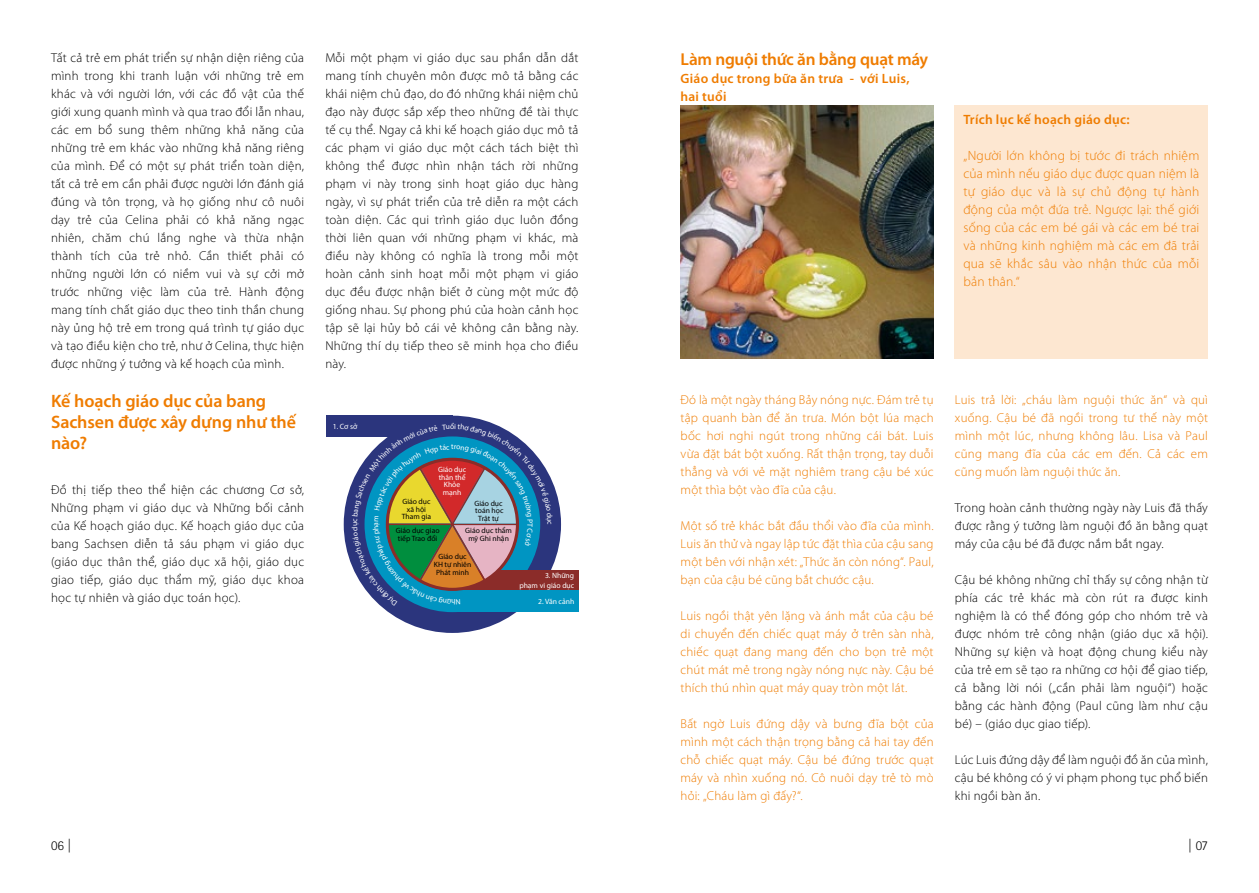
<style>
.page{position:relative;width:1259px;height:893px;background:#fff}
.page>*{position:absolute;margin:0;border:0;box-sizing:border-box;transform-origin:0 0}
.Zwischen_Headline_FS{font:600 18px/21px "Myriad Pro";letter-spacing:-.005em;color:#ef7c00}
.Zwischen_Headline_FS-2{font:600 17.25px "Myriad Pro";letter-spacing:-.015em;color:#ef7c00}
.Fließtext_in_kasten{font:300 13.5px/18px "Myriad Pro";letter-spacing:.015em;color:#ef7c00;text-align:justify}
.Zwischenüberschrift{font:600 13.5px "Myriad Pro";letter-spacing:.02em;color:#ef7c00}
.HEadlin_im_Kasten_Fs{font:600 13.5px "Myriad Pro";letter-spacing:.02em;color:#ef7c00}
.t1{font:300 13.5px "Agfa Rotis Sans Serif";color:#000}
.Fließtext_vietnam{font:300 12.9px/18px "Myriad Pro";letter-spacing:.015em;color:#000;text-align:justify}
.Fließtext_vietnam-2{font:300 12.9px/18px "Myriad Pro";letter-spacing:.015em;color:#ef7c00;text-align:justify}
.t2{font:7.65px/7.6px "Myriad Pro";color:#000;text-align:center}
.t3{font:7.65px/7.6px "Myriad Pro";color:#fff;text-align:right}
</style>
<div class="page">
<div style="left:955px;top:105px;width:253px;height:253px;background:#fde7d1"></div>
<img style="left:680px;top:105px;width:253px;height:253px">
<div style="left:344px;top:416px;width:217px;height:217px;background:#2b357d;border-radius:50%"></div>
<div style="left:326px;top:416px;width:126px;height:21px;background:#2b357d"></div>
<div style="left:452px;top:570px;width:126px;height:21px;background:#8b2c29"></div>
<div style="left:452px;top:591px;width:126px;height:21px;background:#0095c2"></div>
<svg style="left:352px;top:424px;width:200px;height:182px"></svg>
<p class="Fließtext_vietnam" style="left:51px;top:48px;width:255px">Tất cả trẻ em phát triển sự nhận diện riêng của mình trong khi tranh luận với những trẻ em khác và với người lớn, với các đồ vật của thế giới xung quanh mình và qua trao đổi lẫn nhau, các em bổ sung thêm những khả năng của những trẻ em khác vào những khả năng riêng của mình. Để có một sự phát triển toàn diện, tất cả trẻ em cần phải được người lớn đánh giá đúng và tôn trọng, và họ giống như cô nuôi dạy trẻ của Celina phải có khả năng ngạc nhiên, chăm chú lắng nghe và thừa nhận thành tích của trẻ nhỏ. Cần thiết phải có những người lớn có niềm vui và sự cởi mở trước những việc làm của trẻ. Hành động mang tính chất giáo dục theo tinh thần chung này ủng hộ trẻ em trong quá trình tự giáo dục và tạo điều kiện cho trẻ, như ở Celina, thực hiện được những ý tưởng và kế hoạch của mình.</p>
<p class="Zwischen_Headline_FS" style="left:51px;top:390px;width:246px">Kế hoạch giáo dục của bang<br>Sachsen được xây dựng như thế nào?</p>
<p class="Fließtext_vietnam" style="left:51px;top:480px;width:255px">Đồ thị tiếp theo thể hiện các chương Cơ sở, Những phạm vi giáo dục và Những bối cảnh của Kế hoạch giáo dục. Kế hoạch giáo dục của bang Sachsen diễn tả sáu phạm vi giáo dục (giáo dục thân thể, giáo dục xã hội, giáo dục giao tiếp, giáo dục thẩm mỹ, giáo dục khoa học tự nhiên và giáo dục toán học).</p>
<p class="Fließtext_vietnam" style="left:325px;top:48px;width:255px">Mỗi một phạm vi giáo dục sau phần dẫn dắt mang tính chuyên môn được mô tả bằng các khái niệm chủ đạo, do đó những khái niệm chủ đạo này được sắp xếp theo những đề tài thực tế cụ thể. Ngay cả khi kế hoạch giáo dục mô tả các phạm vi giáo dục một cách tách biệt thì không thể được nhìn nhận tách rời những phạm vi này trong sinh hoạt giáo dục hàng ngày, vì sự phát triển của trẻ diễn ra một cách toàn diện. Các qui trình giáo dục luôn đồng thời liên quan với những phạm vi khác, mà điều này không có nghĩa là trong mỗi một hoàn cảnh sinh hoạt mỗi một phạm vi giáo dục đều được nhận biết ở cùng một mức độ giống nhau. Sự phong phú của hoàn cảnh học tập sẽ lại hủy bỏ cái vẻ không cân bằng này.<br>Những thí dụ tiếp theo sẽ minh họa cho điều này.</p>
<p class="t3" style="left:333px;top:422px;width:26px">1. Cơ sở</p>
<p class="t3" style="left:351px;top:526px;width:6px;rotate:-90deg">ụ</p>
<p class="t3" style="left:372px;top:525px;width:5px;rotate:-90deg">ạ</p>
<p class="t3" style="left:450px;top:423px;width:6px">ổ</p>
<p class="t3" style="left:451px;top:443px;width:4px">t</p>
<p class="t3" style="left:438px;top:465px;width:30px;text-align:center">Giáo dục thân thể<br>Khỏe mạnh</p>
<p class="t2" style="left:402px;top:497px;width:31px">Giáo dục xã hội<br>Tham gia</p>
<p class="t2" style="left:474px;top:499px;width:31px">Giáo dục toán học<br>Trật tự</p>
<p class="t2" style="left:396px;top:526px;width:45px;text-align:left">Giáo dục giao tiếp Trao đổi</p>
<p class="t2" style="left:465px;top:526px;width:48px">Giáo dục thẩm mỹ Ghi nhận</p>
<p class="t2" style="left:434px;top:553px;width:39px">Giáo dục<br>KH tự nhiên<br>Phát minh</p>
<p class="t3" style="left:455px;top:606px;width:6px;rotate:180deg">h</p>
<p class="t3" style="left:534px;top:519px;width:6px;rotate:90deg">P</p>
<p class="t3" style="left:519px;top:571px;width:56px;line-height:9.1px">3. Những<br>phạm vi giáo dục</p>
<p class="t3" style="left:538px;top:598px;width:38px">2. Văn cảnh</p>
<p class="Zwischen_Headline_FS-2" style="left:680px;top:48px;width:249px">Làm nguội thức ăn bằng quạt máy</p>
<p class="Zwischenüberschrift" style="left:680px;top:69px;width:231px">Giáo dục trong bữa ăn trưa - với Luis,</p>
<p class="Zwischenüberschrift" style="left:680px;top:87px;width:48px">hai tuổi</p>
<p class="HEadlin_im_Kasten_Fs" style="left:963px;top:111px;width:168px">Trích lục kế hoạch giáo dục:</p>
<p class="Fließtext_in_kasten" style="left:963px;top:146px;width:238px">„Người lớn không bị tước đi trách nhiệm của mình nếu giáo dục được quan niệm là tự giáo dục và là sự chủ động tự hành động của một đứa trẻ. Ngược lại: thế giới sống của các em bé gái và các em bé trai và những kinh nghiệm mà các em đã trải qua sẽ khắc sâu vào nhận thức của mỗi bản thân.“</p>
<p class="Fließtext_vietnam-2" style="left:680px;top:390px;width:255px">Đó là một ngày tháng Bảy nóng nực. Đám trẻ tụ tập quanh bàn để ăn trưa. Món bột lúa mạch bốc hơi nghi ngút trong những cái bát. Luis vừa đặt bát bột xuống. Rất thận trọng, tay duỗi thẳng và với vẻ mặt nghiêm trang cậu bé xúc một thìa bột vào đĩa của cậu.</p>
<p class="Fließtext_vietnam-2" style="left:680px;top:516px;width:255px">Một số trẻ khác bắt đầu thổi vào đĩa của mình.<br>Luis ăn thử và ngay lập tức đặt thìa của cậu sang một bên với nhận xét: „Thức ăn còn nóng“. Paul, bạn của cậu bé cũng bắt chước cậu.</p>
<p class="Fließtext_vietnam-2" style="left:680px;top:606px;width:255px">Luis ngồi thật yên lặng và ánh mắt của cậu bé di chuyển đến chiếc quạt máy ở trên sàn nhà, chiếc quạt đang mang đến cho bọn trẻ một chút mát mẻ trong ngày nóng nực này. Cậu bé thích thú nhìn quạt máy quay tròn một lát.</p>
<p class="Fließtext_vietnam-2" style="left:680px;top:714px;width:255px">Bất ngờ Luis đứng dậy và bưng đĩa bột của mình một cách thận trọng bằng cả hai tay đến chỗ chiếc quạt máy. Cậu bé đứng trước quạt máy và nhìn xuống nó. Cô nuôi dạy trẻ tò mò hỏi: „Cháu làm gì đấy?“.</p>
<p class="Fließtext_vietnam-2" style="left:955px;top:390px;width:255px">Luis trả lời: „cháu làm nguội thức ăn“ và quì xuống. Cậu bé đã ngồi trong tư thế này một mình một lúc, nhưng không lâu. Lisa và Paul cũng mang đĩa của các em đến. Cả các em cũng muốn làm nguội thức ăn.</p>
<p class="Fließtext_vietnam" style="left:955px;top:498px;width:255px">Trong hoàn cảnh thường ngày này Luis đã thấy được rằng ý tưởng làm nguội đồ ăn bằng quạt máy của cậu bé đã được nắm bắt ngay.</p>
<p class="Fließtext_vietnam" style="left:955px;top:570px;width:255px">Cậu bé không những chỉ thấy sự công nhận từ phía các trẻ khác mà còn rút ra được kinh nghiệm là có thể đóng góp cho nhóm trẻ và được nhóm trẻ công nhận (giáo dục xã hội).<br>Những sự kiện và hoạt động chung kiểu này của trẻ em sẽ tạo ra những cơ hội để giao tiếp, cả bằng lời nói („cần phải làm nguội“) hoặc bằng các hành động (Paul cũng làm như cậu bé) – (giáo dục giao tiếp).</p>
<p class="Fließtext_vietnam" style="left:955px;top:750px;width:254px">Lúc Luis đứng dậy để làm nguội đồ ăn của mình, cậu bé không có ý vi phạm phong tục phổ biến khi ngồi bàn ăn.</p>
<p class="t1" style="left:51px;top:838px;width:22px">06 |</p>
<p class="t1" style="left:1188px;top:838px;width:21px">| 07</p>
</div>
